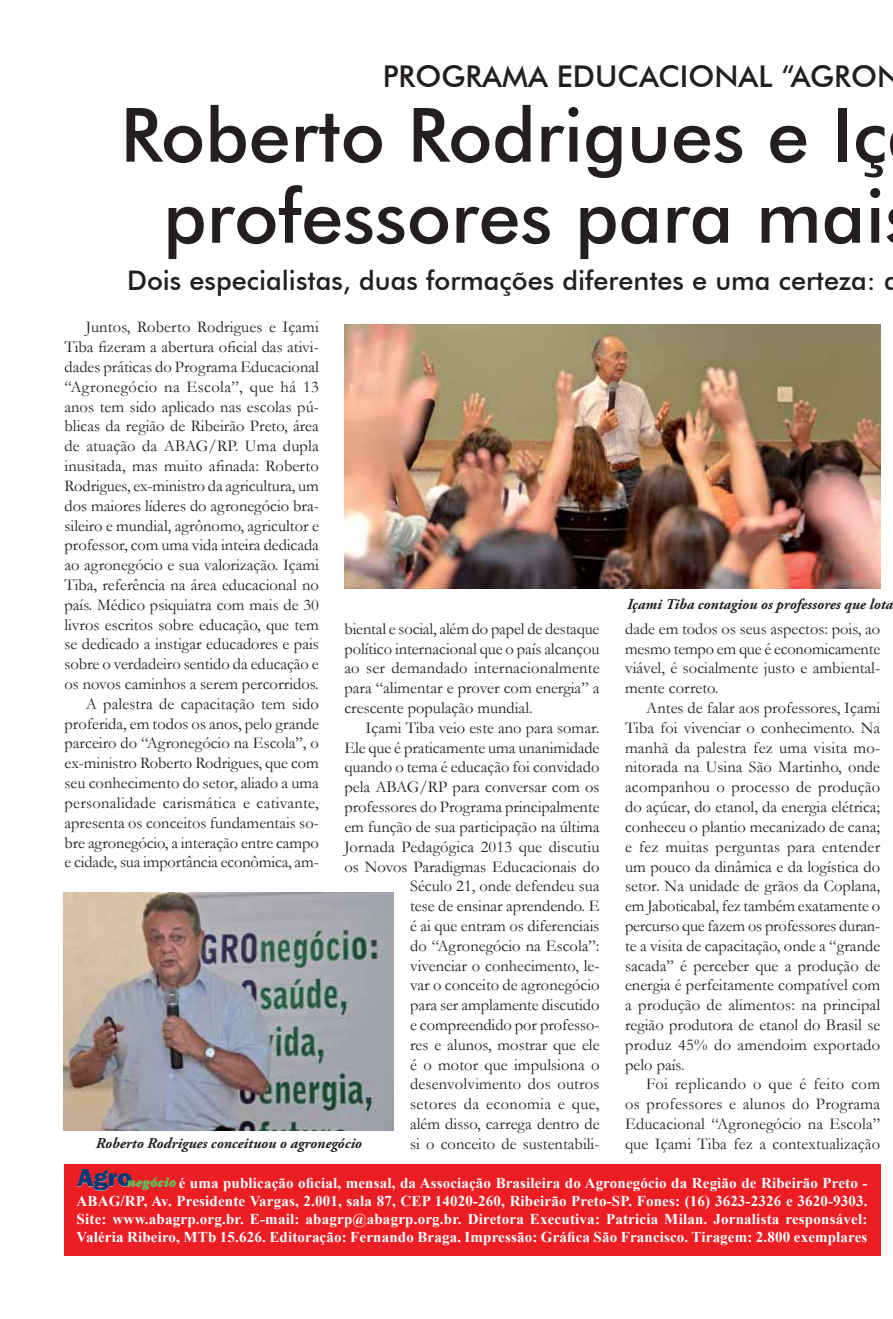
<style>
.page{position:relative;width:893px;height:1319px;background:#fff}
.page>*{position:absolute;margin:0;border:0;box-sizing:border-box;transform-origin:0 0}
.t1{font:500 75px/81px "Futura BT";color:#231f20;text-align:center}
.t2{font:500 30px "Futura BT";color:#231f20}
.t3{font:500 27px "Futura BT";color:#231f20}
.t4{font:16.5px/19.8px "Garamond";color:#231f20;text-align:justify}
.t5{font:700 15px/18px "Times New Roman";letter-spacing:.01em;color:#fff;text-align:justify}
.t6{font:italic 700 15px "Adobe Garamond Pro";color:#231f20}
</style>
<div class="page">
<div style="left:64px;top:1163px;width:816px;height:91px;background:#ed1d24"></div>
<svg style="left:77px;top:1169px;width:99px;height:20px"></svg>
<img style="left:64px;top:892px;width:329px;height:238px">
<img style="left:344px;top:324px;width:536px;height:264px">
<h2 class="t2" style="left:383px;top:58px;width:520px">Programa Educacional “Agron</h2>
<h1 class="t1" style="left:120px;top:94px;width:768px">Roberto Rodrigues e I ç professores para mai</h1>
<h3 class="t3" style="left:127px;top:263px;width:774px">Dois especialistas, duas formações diferentes e uma certeza: a</h3>
<p class="t4" style="left:65px;top:317px;width:256px;text-align:right">Juntos, Roberto Rodrigues e Içami Tiba fizeram a abertura oficial das ativi&shy;dades práticas do Programa Educacional “Agronegócio na Escola”, que há 13 anos tem sido aplicado nas escolas pú&shy;blicas da região de Ribeirão Preto, área de atuação da ABAG/RP. Uma dupla inusitada, mas muito afinada: Roberto Rodrigues, ex-ministro da agricultura, um dos maiores líderes do agronegócio bra&shy;sileiro e mundial, agrônomo, agricultor e professor, com uma vida inteira dedicada ao agronegócio e sua valorização. Içami Tiba, referência na área educacional no país. Médico psiquiatra com mais de 30 livros escritos sobre educação, que tem se dedicado a instigar educadores e pais sobre o verdadeiro sentido da educação e os novos caminhos a serem percorridos.<br>A palestra de capacitação tem sido proferida, em todos os anos, pelo grande parceiro do “Agronegócio na Escola”, o ex-ministro Roberto Rodrigues, que com seu conhecimento do setor, aliado a uma personalidade carismática e cativante, apresenta os conceitos fundamentais so&shy;bre agronegócio, a interação entre campo e cidade, sua importância econômica, am-</p>
<p class="t4" style="left:344px;top:618px;width:257px">biental e social, além do papel de destaque político internacional que o país alcançou ao ser demandado internacionalmente para “alimentar e prover com energia” a crescente população mundial.</p>
<p class="t4" style="left:344px;top:717px;width:257px;text-align:right">Içami Tiba veio este ano para somar.<br>Ele que é praticamente uma unanimidade quando o tema é educação foi convidado pela ABAG/RP para conversar com os professores do Programa principalmente em função de sua participação na última<br>Jornada Pedagógica 2013 que discutiu os Novos Paradigmas Educacionais do<br>Século 21, onde defendeu sua<br>tese de ensinar aprendendo. E<br>é ai que entram os diferenciais<br>do “Agronegócio na Escola”:<br>vivenciar o conhecimento, le-<br>var o conceito de agronegócio<br>para ser amplamente discutido<br>e compreendido por professo-<br>res e alunos, mostrar que ele<br>é o motor que impulsiona o desenvolvimento dos outros<br>setores da economia e que,<br>além disso, carrega dentro de<br>si o conceito de sustentabili-</p>
<p class="t6" style="left:96px;top:1134px;width:268px">Roberto Rodrigues conceituou o agronegócio</p>
<p class="t6" style="left:627px;top:595px;width:267px">Içami Tiba contagiou os professores que lota</p>
<p class="t4" style="left:625px;top:618px;width:257px">dade em todos os seus aspectos: pois, ao mesmo tempo em que é economicamente viável, é socialmente justo e ambiental&shy;mente correto.</p>
<p class="t4" style="left:625px;top:697px;width:257px;text-indent:21px">Antes de falar aos professores, Içami Tiba foi vivenciar o conhecimento. Na manhã da palestra fez uma visita mo&shy;nitorada na Usina São Martinho, onde acompanhou o processo de produção do açúcar, do etanol, da energia elétrica; conheceu o plantio mecanizado de cana; e fez muitas perguntas para entender um pouco da dinâmica e da logística do setor. Na unidade de grãos da Coplana, em Jaboticabal, fez também exatamente o percurso que fazem os professores duran&shy;te a visita de capacitação, onde a “grande sacada” é perceber que a produção de energia é perfeitamente compatível com a produção de alimentos: na principal região produtora de etanol do Brasil se produz 45% do amendoim exportado pelo país.</p>
<p class="t4" style="left:625px;top:1073px;width:257px;text-indent:21px">Foi replicando o que é feito com os professores e alunos do Programa Educacional “Agronegócio na Escola” que Içami Tiba fez a contextualização</p>
<p class="t5" style="left:77px;top:1173px;width:792px;text-indent:102px">é uma publicação oficial, mensal, da Associação Brasileira do Agronegócio da Região de Ribeirão Preto - ABAG/RP, Av. Presidente Vargas, 2.001, sala 87, CEP 14020-260, Ribeirão Preto-SP. Fones: (16) 3623-2326 e 3620-9303.<br>Site: www.abagrp.org.br. E-mail: abagrp@abagrp.org.br. Diretora Executiva: Patricia Milan. Jornalista responsável:<br>Valéria Ribeiro, MTb 15.626. Editoração: Fernando Braga. Impressão: Gráfica São Francisco. Tiragem: 2.800 exemplares</p>
</div>
